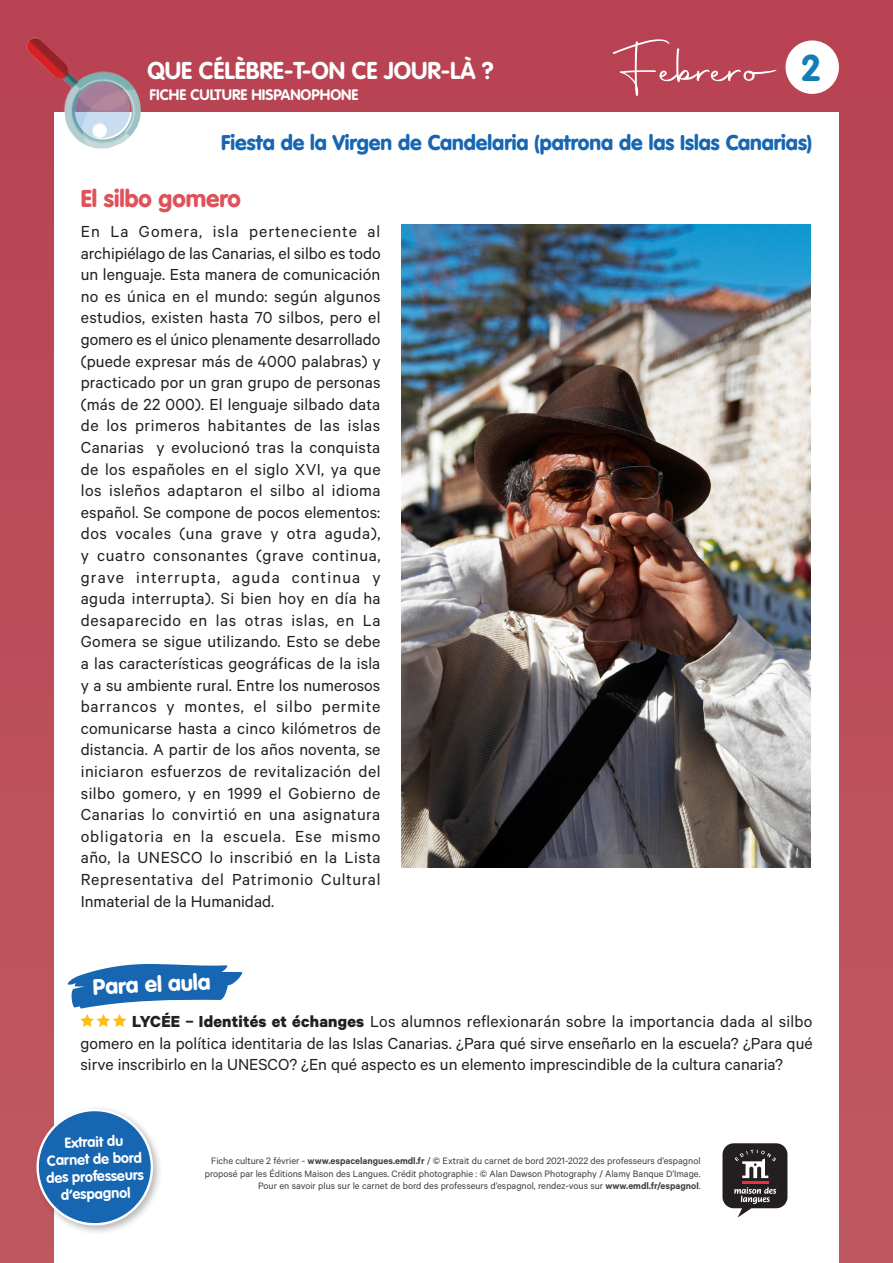
<style>
.page{position:relative;width:893px;height:1263px;background:#fff}
.page>*{position:absolute;margin:0;border:0;box-sizing:border-box;transform-origin:0 0}
.Numéro_bleu{font:55.5px "Autography";color:#fff}
.t1{font:700 36.75px "VAG Rounded Std";color:#157db6}
.Numéro_bleu-2{font:700 24px "VAG Rounded Std";color:#fff}
._2021_fiche_agenda_texte_titre{font:900 24px "VAG Rounded Std";color:#df5259}
._2021_fiche_agenda_texte_titre-2{font:900 22.05px "VAG Rounded Std";color:#fff}
.Numéro_bleu-3{font:900 21px "VAG Rounded Std";color:#1666b2}
._2021_fiche_agenda_texte{font:18px/21.6px "Calibre";letter-spacing:.02em;color:#231f20;text-align:justify}
._2021_fiche-agenda_activité{font:18px/21.6px "Calibre";color:#231f20;text-align:justify}
.Numéro_bleu-4{font:700 15px "VAG Rounded Std";color:#fff}
.t2{font:700 14.4px/17.2px "VAG Rounded Std";color:#fff;text-align:center}
.t3{font:10.5px/12.6px "Calibre";color:#3e3e3f;text-align:right}
.s1{font-weight:700}
.s2{font-weight:600}
</style>
<div class="page">
<div style="left:0;top:0;width:893px;height:1263px;background:linear-gradient(to bottom,#b84253,#bf5961)"></div>
<div style="left:54px;top:113px;width:785px;height:1150px;background:#fff"></div>
<svg style="left:722px;top:1143px;width:65px;height:74px"></svg>
<img style="left:24px;top:37px;width:117px;height:113px">
<img style="left:71px;top:80px;width:61px;height:60px">
<div style="left:785px;top:40px;width:54px;height:54px;background:#fff;border-radius:50%"></div>
<div style="left:33px;top:1105px;width:130px;height:130px;background:#231f20;opacity:.3"></div>
<svg style="left:36px;top:1109px;width:117px;height:118px;background:#5181b7"></svg>
<img style="left:402px;top:225px;width:409px;height:642px">
<svg style="left:67px;top:964px;width:176px;height:63px"></svg>
<p class="Numéro_bleu-2" style="left:147px;top:57px;width:348px">QUE CÉLÈBRE-T-ON CE JOUR-LÀ ?</p>
<p class="Numéro_bleu-4" style="left:150px;top:86px;width:210px">FICHE CULTURE HISPANOPHONE</p>
<p class="Numéro_bleu" style="left:616px;top:34px;width:163px">Febrero</p>
<p class="t1" style="left:800px;top:47px;width:23px">2</p>
<p class="Numéro_bleu-3" style="left:221px;top:130px;width:593px">Fiesta de la Virgen de Candelaria (patrona de las Islas Canarias)</p>
<p class="_2021_fiche_agenda_texte_titre" style="left:81px;top:184px;width:162px">El silbo gomero</p>
<p class="_2021_fiche_agenda_texte" style="left:81px;top:220px;width:301px">En La Gomera, isla perteneciente al archipiélago de las Canarias, el silbo es todo un lenguaje. Esta manera de comunicación no es única en el mundo: según algunos estudios, existen hasta 70 silbos, pero el gomero es el único plenamente desarrollado (puede expresar más de 4000 palabras) y practicado por un gran grupo de personas (más de 22 000). El lenguaje silbado data de los primeros habitantes de las islas Canarias y evolucionó tras la conquista de los españoles en el siglo XVI, ya que los isleños adaptaron el silbo al idioma español. Se compone de pocos elementos: dos vocales (una grave y otra aguda), y cuatro consonantes (grave continua, grave interrupta, aguda continua y aguda interrupta). Si bien hoy en día ha desaparecido en las otras islas, en La Gomera se sigue utilizando. Esto se debe a las características geográficas de la isla y a su ambiente rural. Entre los numerosos barrancos y montes, el silbo permite comunicarse hasta a cinco kilómetros de distancia. A partir de los años noventa, se iniciaron esfuerzos de revitalización del silbo gomero, y en 1999 el Gobierno de Canarias lo convirtió en una asignatura obligatoria en la escuela. Ese mismo año, la UNESCO lo inscribió en la Lista Representativa del Patrimonio Cultural Inmaterial de la Humanidad.</p>
<p class="_2021_fiche_agenda_texte_titre-2" style="left:92px;top:974px;width:119px;rotate:-3deg">Para el aula</p>
<p class="_2021_fiche-agenda_activité" style="left:80px;top:1010px;width:734px;text-indent:52px"><span class="s1">LYCÉE – Identités et échanges</span> Los alumnos reflexionarán sobre la importancia dada al silbo gomero en la política identitaria de las Islas Canarias. ¿Para qué sirve enseñarlo en la escuela? ¿Para qué sirve inscribirlo en la UNESCO? ¿En qué aspecto es un elemento imprescindible de la cultura canaria?</p>
<p class="t2" style="left:45px;top:1135px;width:99px;rotate:-2deg">Extrait du<br>Carnet de bord des professeurs d’espagnol</p>
<p class="t3" style="left:205px;top:1154px;width:497px">Fiche culture 2 février - <span class="s2">www.espacelangues.emdl.fr</span> / © Extrait du carnet de bord 2021-2022 des professeurs d’espagnol proposé par les Éditions Maison des Langues. Crédit photographie : © Alan Dawson Photography / Alamy Banque D’Image.</p>
<p class="t3" style="left:258px;top:1179px;width:444px">Pour en savoir plus sur le carnet de bord des professeurs d’espagnol, rendez-vous sur <span class="s2">www.emdl.fr/espagnol</span>.</p>
</div>
